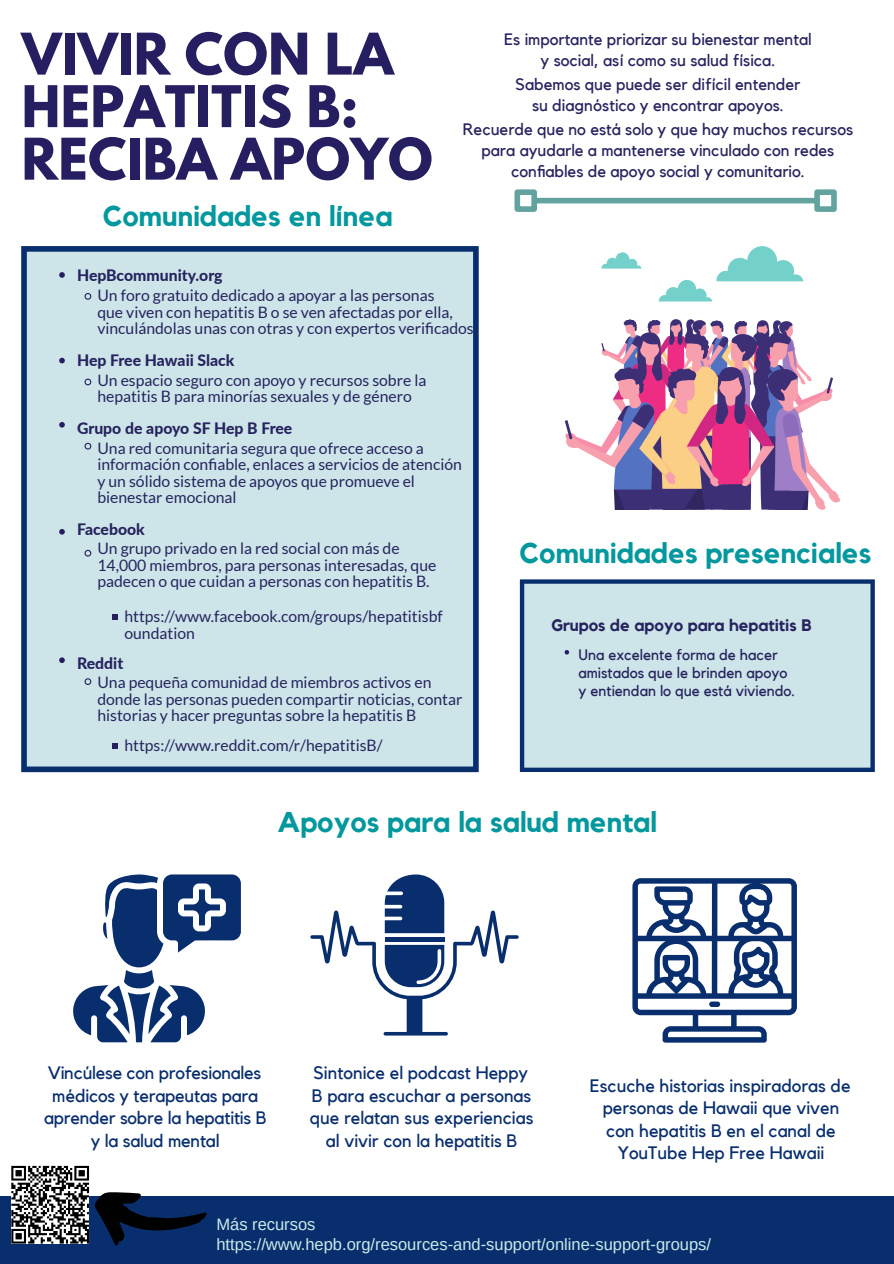
<style>
.page{position:relative;width:894px;height:1264px;background:#fff}
.page>*{position:absolute;margin:0;border:0;box-sizing:border-box;transform-origin:0 0}
.t1{font:700 50.85px/52.5px "League Spartan";letter-spacing:.005em;color:#251e60}
.t2{font:700 28.5px "Kollektif";color:#03989e}
.t3{font:18px/22.5px "Kollektif";color:#092e6e;text-align:center}
.t4{font:700 16.65px "Kollektif";color:#26235f}
.t5{font:16.5px/21px "Kollektif";color:#26235f;text-align:center}
.t6{font:16.5px/19.8px "Arimo";color:#cbebe9}
.t7{font:15.75px/16.5px "Lato";color:#26235f}
.t8{font:800 15.75px "Lato";color:#26235f}
.t9{font:15.15px/18.1px "Kollektif";color:#26235f}
</style>
<div class="page">
<div style="left:21px;top:246px;width:457px;height:526px;background:#cde5e8"></div>
<svg style="left:73px;top:874px;width:168px;height:168px"></svg>
<svg style="left:310px;top:874px;width:208px;height:161px"></svg>
<svg style="left:632px;top:878px;width:164px;height:164px"></svg>
<div style="left:709px;top:1001px;width:11px;height:6px;background:#092e6e;border-radius:3px"></div>
<svg style="left:519px;top:579px;width:355px;height:193px;background:#c0d8df"></svg>
<div style="left:0;top:1196px;width:893px;height:67px;background:#092e6e"></div>
<div style="left:537px;top:198px;width:277px;height:5px;background:#62a39f"></div>
<div style="left:514px;top:189px;width:23px;height:23px;border:6px solid #62a39f"></div>
<div style="left:814px;top:189px;width:22px;height:23px;border:6px solid #62a39f"></div>
<svg style="left:564px;top:319px;width:276px;height:190px"></svg>
<svg style="left:601px;top:252px;width:40px;height:16px"></svg>
<svg style="left:658px;top:246px;width:145px;height:55px"></svg>
<svg style="left:11px;top:1165px;width:196px;height:80px"></svg>
<svg style="left:59px;top:272px;width:6px;height:6px"></svg>
<svg style="left:84px;top:292px;width:8px;height:8px"></svg>
<svg style="left:59px;top:358px;width:6px;height:5px"></svg>
<svg style="left:84px;top:378px;width:8px;height:8px"></svg>
<svg style="left:59px;top:422px;width:6px;height:5px"></svg>
<svg style="left:84px;top:442px;width:8px;height:8px"></svg>
<svg style="left:59px;top:529px;width:6px;height:5px"></svg>
<svg style="left:84px;top:549px;width:8px;height:8px"></svg>
<svg style="left:112px;top:614px;width:6px;height:6px"></svg>
<svg style="left:59px;top:657px;width:6px;height:6px"></svg>
<svg style="left:84px;top:677px;width:8px;height:9px"></svg>
<svg style="left:112px;top:743px;width:6px;height:5px"></svg>
<svg style="left:564px;top:650px;width:5px;height:4px"></svg>
<h1 class="t1" style="left:22px;top:27px;width:412px">VIVIR CON LA<br>HEPATITIS B:<br>RECIBA APOYO</h1>
<h2 class="t2" style="left:103px;top:199px;width:291px">Comunidades en línea</h2>
<p class="t5" style="left:504px;top:28px;width:309px">Es importante priorizar su bienestar mental y social, así como su salud física.</p>
<p class="t5" style="left:515px;top:74px;width:286px">Sabemos que puede ser difícil entender su diagnóstico y encontrar apoyos.</p>
<p class="t5" style="left:462px;top:119px;width:392px">Recuerde que no está solo y que hay muchos recursos para ayudarle a mantenerse vinculado con redes confiables de apoyo social y comunitario.</p>
<p class="t8" style="left:77px;top:264px;width:147px">HepBcommunity.org</p>
<p class="t7" style="left:97px;top:287px;width:378px">Un foro gratuito dedicado a apoyar a las personas<br>que viven con hepatitis B o se ven afectadas por ella, vinculándolas unas con otras y con expertos verificados</p>
<p class="t8" style="left:77px;top:348px;width:159px">Hep Free Hawaii Slack</p>
<p class="t7" style="left:97px;top:371px;width:330px">Un espacio seguro con apoyo y recursos sobre la hepatitis B para minorías sexuales y de género</p>
<p class="t8" style="left:77px;top:416px;width:217px">Grupo de apoyo SF Hep B Free</p>
<p class="t7" style="left:97px;top:439px;width:366px">Una red comunitaria segura que ofrece acceso a información confiable, enlaces a servicios de atención y un sólido sistema de apoyos que promueve el bienestar emocional</p>
<p class="t8" style="left:77px;top:517px;width:69px">Facebook</p>
<p class="t7" style="left:97px;top:540px;width:340px">Un grupo privado en la red social con más de<br>14,000 miembros, para personas interesadas, que padecen o que cuidan a personas con hepatitis B.</p>
<p class="t7" style="left:124px;top:608px;width:320px">https://www.facebook.com/groups/hepatitisbf oundation</p>
<p class="t8" style="left:77px;top:651px;width:48px">Reddit</p>
<p class="t7" style="left:97px;top:674px;width:366px">Una pequeña comunidad de miembros activos en donde las personas pueden compartir noticias, contar historias y hacer preguntas sobre la hepatitis B</p>
<p class="t7" style="left:124px;top:737px;width:260px">https://www.reddit.com/r/hepatitisB/</p>
<h2 class="t2" style="left:519px;top:536px;width:353px">Comunidades presenciales</h2>
<p class="t4" style="left:551px;top:615px;width:262px">Grupos de apoyo para hepatitis B</p>
<p class="t9" style="left:578px;top:645px;width:218px">Una excelente forma de hacer amistados que le brinden apoyo y entiendan lo que está viviendo.</p>
<h2 class="t2" style="left:277px;top:805px;width:381px">Apoyos para la salud mental</h2>
<p class="t3" style="left:44px;top:1061px;width:224px">Vincúlese con profesionales médicos y terapeutas para aprender sobre la hepatitis B y la salud mental</p>
<p class="t3" style="left:310px;top:1061px;width:225px">Sintonice el podcast Heppy<br>B para escuchar a personas que relatan sus experiencias al vivir con la hepatitis B</p>
<p class="t3" style="left:589px;top:1074px;width:262px">Escuche historias inspiradoras de personas de Hawaii que viven con hepatitis B en el canal de<br>YouTube Hep Free Hawaii</p>
<p class="t6" style="left:216px;top:1214px;width:496px">Más recursos https://www.hepb.org/resources-and-support/online-support-groups/</p>
</div>
